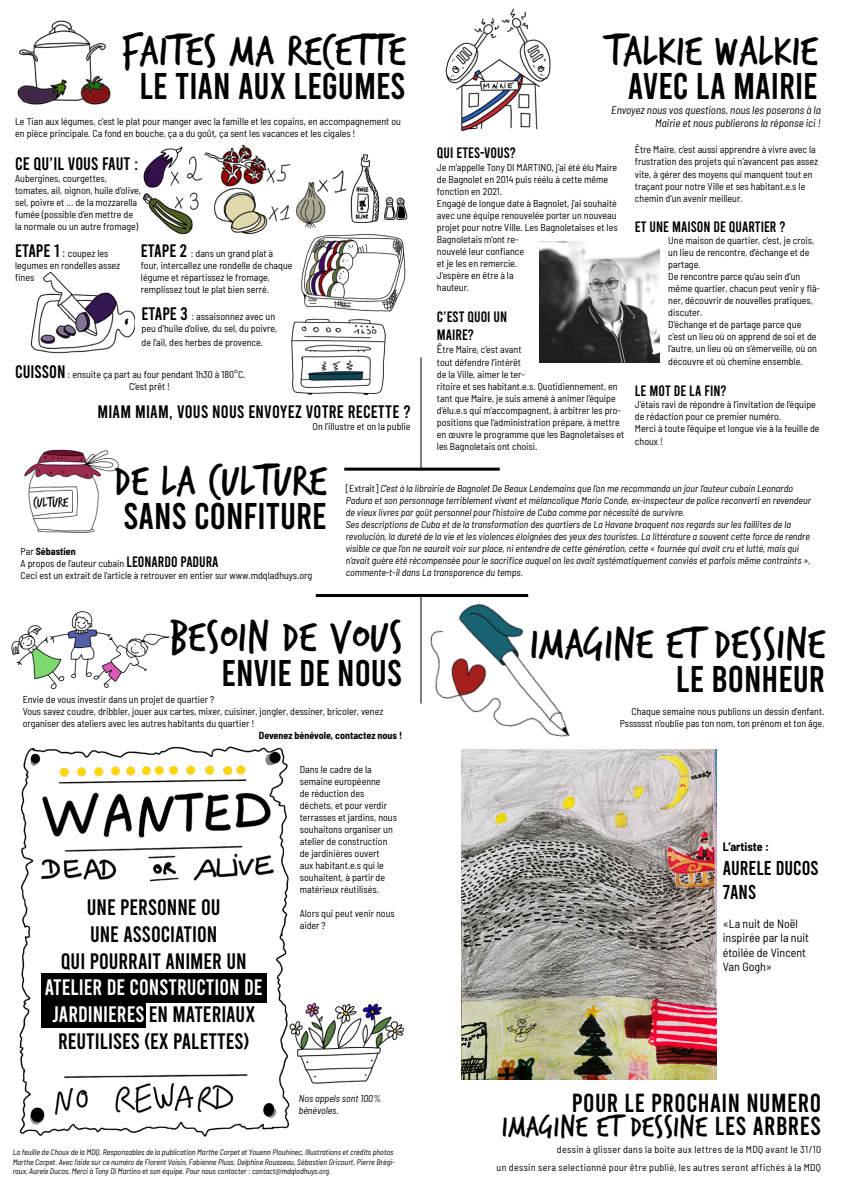
<style>
.page{position:relative;width:842px;height:1191px;background:#fff}
.page>*{position:absolute;margin:0;border:0;box-sizing:border-box;transform-origin:0 0}
.t1{font:46px "Trash Hand";letter-spacing:.02em;color:#000}
.t2{font:37px "Bebas";color:#000}
.t3{font:32px "Trash Hand";letter-spacing:.02em;color:#000}
.t4{font:26px "Bebas";letter-spacing:.02em;color:#000}
.t5{font:22.3px/26.7px "Bebas";color:#000;text-align:center}
.t6{font:22.3px "Bebas";color:#fff}
.t7{font:20px/24px "Bebas";color:#000}
.t8{font:18px "Bebas";letter-spacing:.01em;color:#000}
.t9{font:15px/18px "Bebas";color:#000}
.t10{font:semi-condensed 12px/14.4px "Barlow";color:#000}
.t11{font:700 semi-condensed 12px "Barlow";color:#000}
.t12{font:italic semi-condensed 11px/13.2px "Barlow";color:#000;text-align:right}
.t13{font:semi-condensed 10px/12px "Barlow";color:#000}
.t14{font:italic semi-condensed 10px/12px "Barlow";color:#000}
.t15{font:semi-condensed 10px/18px "Barlow";letter-spacing:.03em;color:#000;text-align:right}
.t16{font:700 semi-condensed 10px "Barlow";color:#000}
.t17{font:italic semi-condensed 8px/9.6px "Barlow";color:#000}
.s1{font-family:"Bebas";font-stretch:normal;font-size:18px}
.s2{font-size:12px}
.s3{font-size:11px}
.s4{font-weight:700}
.s5{font-family:"Bebas";font-stretch:normal;font-size:15px}
.s6{font-style:normal}
.s7{color:#fff}
.s8{font-family:"Bebas";font-size:26px}
</style>
<div class="page">
<img style="left:17px;top:20px;width:94px;height:85px">
<img style="left:445px;top:8px;width:106px;height:123px">
<img style="left:24px;top:449px;width:95px;height:84px">
<img style="left:420px;top:594px;width:150px;height:143px">
<img style="left:461px;top:749px;width:255px;height:331px">
<hr style="left:316px;top:594px;width:212px;height:3px;background:#000">
<hr style="left:420px;top:596px;width:1px;height:107px;background:#000">
<img style="left:142px;top:144px;width:266px;height:91px">
<img style="left:31px;top:271px;width:103px;height:83px">
<img style="left:298px;top:232px;width:110px;height:80px">
<img style="left:291px;top:318px;width:95px;height:78px">
<img style="left:11px;top:611px;width:159px;height:79px">
<img style="left:19px;top:746px;width:271px;height:391px">
<div style="left:41px;top:973px;width:225px;height:29px;background:#000"></div>
<div style="left:41px;top:1002px;width:105px;height:25px;background:#000"></div>
<img style="left:288px;top:1001px;width:115px;height:88px">
<img style="left:539px;top:242px;width:121px;height:120px">
<hr style="left:420px;top:357px;width:1px;height:113px;background:#000">
<hr style="left:344px;top:467px;width:156px;height:3px;background:#000">
<h1 class="t1" style="left:122px;top:28px;width:285px">FAITES MA RECETTE</h1>
<h2 class="t2" style="left:139px;top:68px;width:268px">LE TIAN AUX LEGUMES</h2>
<p class="t13" style="left:15px;top:115px;width:387px">Le Tian aux légumes, c’est le plat pour manger avec la famille et les copains, en accompagnement ou en pièce principale. Ca fond en bouche, ça a du goût, ça sent les vacances et les cigales !</p>
<h3 class="t8" style="left:15px;top:155px;width:125px">CE QU’IL VOUS FAUT :</h3>
<p class="t13" style="left:15px;top:172px;width:127px">Aubergines, courgettes, tomates, ail, oignon, huile d’olive, sel, poivre et ... de la mozzarella fumée (possible d’en mettre de la normale ou un autre fromage)</p>
<p class="t13" style="left:15px;top:246px;width:107px"><span class="s1">ETAPE 1</span> <span class="s2">:</span> coupez les legumes en rondelles assez fines</p>
<p class="t13" style="left:141px;top:246px;width:153px"><span class="s1">ETAPE 2</span> : dans un grand plat à four, intercallez une rondelle de chaque légume et répartissez le fromage, remplissez tout le plat bien serré.</p>
<p class="t13" style="left:142px;top:309px;width:137px"><span class="s1">ETAPE 3</span> : assaisonnez avec un peu d’huile d’olive, du sel, du poivre,</p>
<p class="t13" style="left:142px;top:336px;width:123px">de l’ail, des herbes de provence.</p>
<p class="t13" style="left:129px;top:367px;width:118px;text-indent:-114px"><span class="s1">CUISSON</span> : ensuite ça part au four pendant 1h30 à 180°C.<br>C’est prêt !</p>
<h3 class="t8" style="left:97px;top:403px;width:315px">MIAM MIAM, VOUS NOUS ENVOYEZ VOTRE RECETTE ?</h3>
<p class="t13" style="left:313px;top:420px;width:99px">On l’illustre et on la publie</p>
<h1 class="t1" style="left:606px;top:28px;width:213px">TALKIE WALKIE</h1>
<h2 class="t2" style="left:628px;top:68px;width:191px">AVEC LA MAIRIE</h2>
<p class="t12" style="left:611px;top:103px;width:211px">Envoyez nous vos questions, nous les poserons à la<br>Mairie et nous publierons la réponse ici !</p>
<h3 class="t9" style="left:437px;top:144px;width:80px">QUI ETES-VOUS?</h3>
<p class="t13" style="left:437px;top:160px;width:182px">Je m’appelle Tony DI MARTINO, j’ai été élu Maire de Bagnolet en 2014 puis réélu à cette même fonction en 2021.<br>Engagé de longue date à Bagnolet, j’ai souhaité avec une équipe renouvelée porter un nouveau projet pour notre Ville. Les Bagnoletaises et les<br>Bagnoletais m’ont re-<br>nouvelé leur confiance<br>et je les en remercie.<br>J’espère en être à la<br>hauteur.</p>
<h3 class="t9" style="left:437px;top:307px;width:70px">C’EST QUOI UN<br>MAIRE?</h3>
<p class="t13" style="left:437px;top:342px;width:86px;line-height:13.2px"><span class="s3">Ê</span>tre Maire, c’est avant tout défendre l’intérêt</p>
<p class="t13" style="left:437px;top:368px;width:189px">de la Ville, aimer le ter-<br>ritoire et ses habitant.e.s. Quotidiennement, en tant que Maire, je suis amené à animer l’équipe d’élu.e.s qui m’accompagnent, à arbitrer les pro&shy;positions que l’administration prépare, à mettre en œuvre le programme que les Bagnoletaises et les Bagnoletais ont choisi.</p>
<p class="t13" style="left:635px;top:143px;width:185px">Être Maire, c’est aussi apprendre à vivre avec la frustration des projets qui n’avancent pas assez vite, à gérer des moyens qui manquent tout en traçant pour notre Ville et ses habitant.e.s le chemin d’un avenir meilleur.</p>
<h3 class="t9" style="left:635px;top:217px;width:152px">ET UNE MAISON DE QUARTIER ?</h3>
<p class="t13" style="left:668px;top:233px;width:153px">Une maison de quartier, c’est, je crois, un lieu de rencontre, d’échange et de partage.<br>De rencontre parce qu’au sein d’un même quartier, chacun peut venir y flâ&shy;ner, découvrir de nouvelles pratiques, discuter.<br>D’échange et de partage parce que c’est un lieu où on apprend de soi et de l’autre, un lieu où on s’émerveille, où on</p>
<p class="t13" style="left:668px;top:354px;width:136px">découvre et où chemine ensemble.</p>
<h3 class="t9" style="left:635px;top:382px;width:93px">LE MOT DE LA FIN?</h3>
<p class="t13" style="left:635px;top:398px;width:186px">J’étais ravi de répondre à l’invitation de l’équipe de rédaction pour ce premier numéro.<br>Merci à toute l’équipe et longue vie à la feuille de</p>
<p class="t13" style="left:635px;top:435px;width:30px">choux !</p>
<h1 class="t1" style="left:114px;top:457px;width:214px">DE LA CULTURE</h1>
<h2 class="t2" style="left:124px;top:498px;width:87px">SANS CONF</h2>
<h2 class="t2" style="left:258px;top:498px;width:71px">ITURE</h2>
<p class="t13" style="left:21px;top:545px;width:113px">Par <span class="s4">Sébastien<br></span>A propos de l’auteur cubain <span class="s5">LEON</span></p>
<h3 class="t9" style="left:152px;top:553px;width:69px">ARDO PADURA</h3>
<p class="t13" style="left:21px;top:569px;width:293px">Ceci est un extrait de l’article à retrouver en entier sur www.mdqladhuys.org</p>
<p class="t14" style="left:346px;top:482px;width:467px"><span class="s6">[Extrait]</span> C’est à la librairie de Bagnolet De Beaux Lendemains que l’on me recommanda un jour l’auteur cubain Leonardo Padura et son personnage terriblement vivant et mélancolique Mario Conde, ex-inspecteur de police reconverti en revendeur de vieux livres par goût personnel pour l’histoire de Cuba comme par nécessité de survivre.<br>Ses descriptions de Cuba et de la transformation des quartiers de La Havane braquent nos regards sur les faillites de la revolución, la dureté de la vie et les violences éloignées des yeux des touristes. La littérature a souvent cette force de rendre visible ce que l’on ne saurait voir sur place, ni entendre de cette génération, cette « fournée qui avait cru et lutté, mais qui n’avait guère été récompensée pour le sacrifice auquel on les avait systématiquement conviés et parfois même contraints », commente-t-il dans La transparence du temps.</p>
<h1 class="t1" style="left:170px;top:614px;width:234px">BESOIN DE VOUS</h1>
<h2 class="t2" style="left:222px;top:654px;width:182px">ENVIE DE NOUS</h2>
<p class="t13" style="left:23px;top:692px;width:362px">Envie de vous investir dans un projet de quartier ?<br>Vous savez coudre, dribbler, jouer aux cartes, mixer, cuisiner, jongler, dessiner, bricoler, venez organiser des ateliers avec les autres habitants du quartier !</p>
<p class="t16" style="left:259px;top:728px;width:145px">Devenez bénévole, contactez nous !</p>
<h3 class="t5" style="left:61px;top:894px;width:188px">UNE PERSONNE OU<br>UNE ASSOCIATION<br>QUI POURRAIT ANIMER UN</h3>
<h3 class="t6" style="left:45px;top:976px;width:9px">ATELIE</h3>
<h3 class="t5" style="left:52px;top:974px;width:204px;text-align:justify;text-indent:40px"><span class="s7">R DE CONSTRUCTION DE JARDINIERES</span> EN MATERIAUX REUTILISES (EX PALETTES)</h3>
<p class="t13" style="left:300px;top:762px;width:99px">Dans le cadre de la semaine européenne<br>de réduction des déchets, et pour verdir terrasses et jardins, nous souhaitons organiser un atelier de construction de jardinières ouvert<br>aux habitant.e.s qui le souhaitent, à partir de matérieux réutilisés.</p>
<p class="t13" style="left:300px;top:906px;width:96px">Alors qui peut venir nous aider ?</p>
<p class="t14" style="left:299px;top:1091px;width:84px">Nos appels sont 100% bénévoles.</p>
<p class="t17" style="left:13px;top:1146px;width:384px">La feuille de Choux de la MDQ. Responsables de la publication Marthe Corpet et Youenn Plouhinec, Illustrations et crédits photos<br>Marthe Corpet. Avec l’aide sur ce numéro de Florent Voisin, Fabienne Pluss, Delphine Rousseau, Sébastien Gricourt, Pierre Brégi&shy;roux, Aurele Ducos. Merci à Tony Di Martino et son équipe. Pour nous contacter : contact@mdqladhuys.org.</p>
<h1 class="t1" style="left:530px;top:620px;width:296px">IMAGINE ET DESSINE</h1>
<h2 class="t2" style="left:676px;top:661px;width:147px">LE BONHEUR</h2>
<p class="t13" style="left:620px;top:705px;width:206px;text-align:right">Chaque semaine nous publions un dessin d’enfant.<br>Psssssst n’oublie pas ton nom, ton prénom et ton âge.</p>
<p class="t11" style="left:723px;top:838px;width:48px">L’artiste :</p>
<h3 class="t7" style="left:723px;top:856px;width:96px">AURELE DUCOS<br>7ANS</h3>
<p class="t10" style="left:723px;top:915px;width:88px">«La nuit de Noël inspirée par la nuit étoilée de Vincent<br>Van Gogh»</p>
<h3 class="t4" style="left:572px;top:1089px;width:238px">POUR LE PROCHAIN NUMERO</h3>
<h3 class="t3" style="left:502px;top:1110px;width:320px">IMAGINE ET DESSINE <span class="s8">LES ARBR ES</span></h3>
<p class="t15" style="left:497px;top:1139px;width:326px">dessin à glisser dans la boite aux lettres de la MDQ avant le 31/10<br>un dessin sera selectionné pour être publié, les autres seront affichés à la MDQ</p>
</div>
